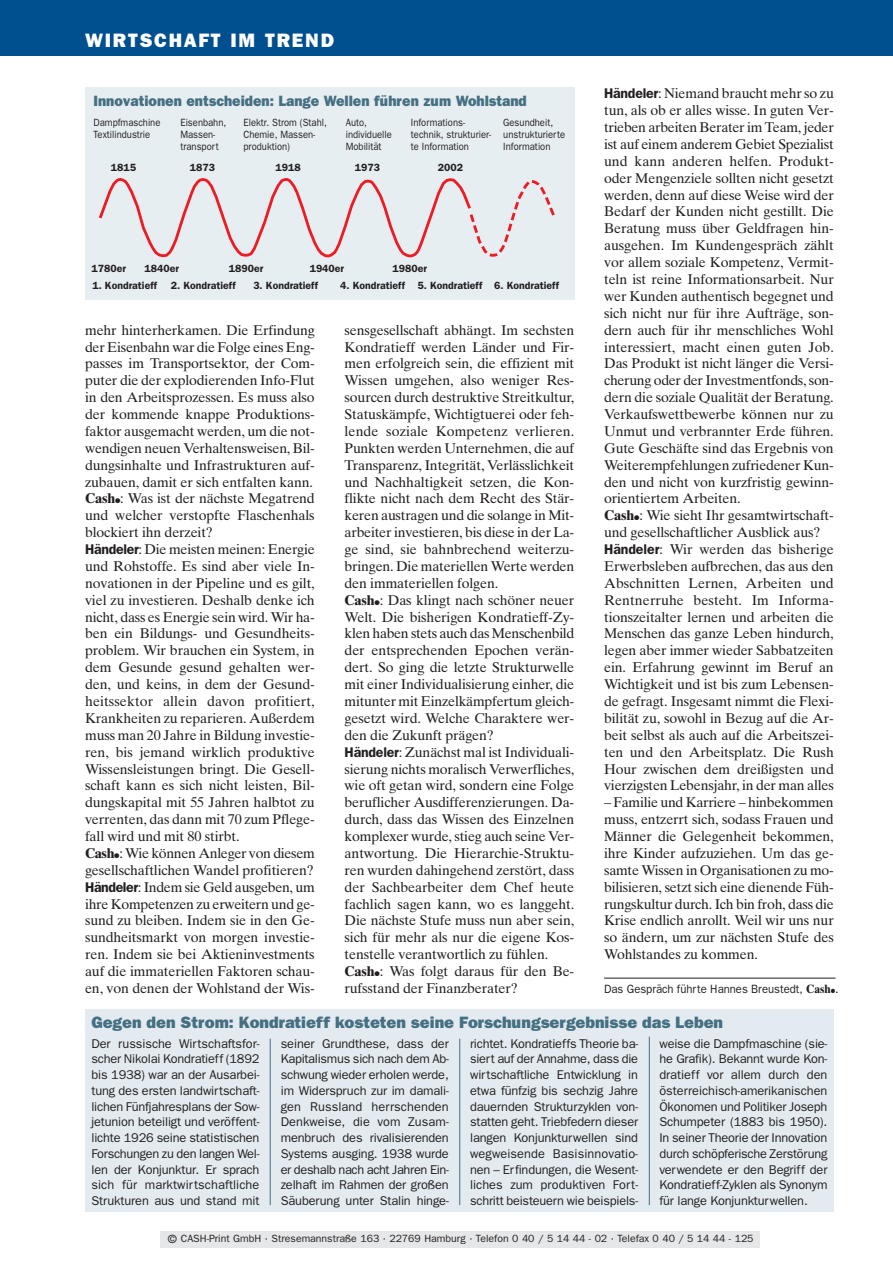
<style>
.page{position:relative;width:893px;height:1262px;background:#fff}
.page>*{position:absolute;margin:0;border:0;box-sizing:border-box;transform-origin:0 0}
.t1{font:800 19.5px "Franklin Gothic";letter-spacing:.09em;color:#fff}
.t2{font:800 16.5px "Franklin Gothic";color:#456f82}
.t3{font:800 15px "Franklin Gothic";color:#456f82;scale:.94 1}
.t4{font:14.1px/16.8px "Times Ten";letter-spacing:-.01em;color:#231f20}
.t5{font:12.75px/15.8px "Franklin Gothic";letter-spacing:-.01em;color:#231f20;text-align:justify}
.t6{font:12px "Franklin Gothic";color:#231f20;scale:.94 1}
.t7{font:10.5px/12px "Franklin Gothic";color:#231f20;scale:.9 1}
.t8{font:600 10.5px "Franklin Gothic";color:#231f20}
.t9{font:10.5px "Franklin Gothic";color:#231f20}
.s1{font-weight:700}
.s2{font-family:"Franklin Gothic";font-weight:600}
.s3{font-family:"Times Ten";font-weight:700}
.s4{font-size:12px}
</style>
<div class="page">
<div style="left:0;top:0;width:892px;height:55px;background:#00508f"></div>
<div style="left:85px;top:1009px;width:748px;height:203px;background:#e3ebf0"></div>
<hr style="left:270px;top:1038px;width:1px;height:167px;background:#456f82">
<hr style="left:459px;top:1038px;width:1px;height:167px;background:#456f82">
<hr style="left:649px;top:1036px;width:1px;height:169px;background:#456f82">
<hr style="left:604px;top:977px;width:231px;height:1px;background:#231f20">
<div style="left:85px;top:87px;width:489px;height:213px;background:#e7eef2"></div>
<svg style="left:99px;top:178px;width:456px;height:80px"></svg>
<div style="left:160px;top:1231px;width:599px;height:16px;background:#e6e7e8"></div>
<h1 class="t1" style="left:85px;top:34px;width:250px">WIRTSCHAFT IM TREND</h1>
<p class="t3" style="left:94px;top:96px;width:462px">Innovationen entscheiden: Lange Wellen führen zum Wohlstand</p>
<p class="t7" style="left:94px;top:117px;width:76px">Dampfmaschine<br>Textilindustrie</p>
<p class="t7" style="left:411px;top:117px;width:91px">Informations&shy;technik, strukturier&shy;te Information</p>
<p class="t7" style="left:180px;top:117px;width:53px">Eisenbahn,<br>Massen&shy;transport</p>
<p class="t7" style="left:243px;top:117px;width:94px">Elektr. Strom (Stahl,<br>Chemie, Massen&shy;produktion)</p>
<p class="t7" style="left:346px;top:117px;width:53px">Auto, individuelle<br>Mobilität</p>
<p class="t7" style="left:503px;top:117px;width:70px">Gesundheit, unstrukturierte<br>Information</p>
<p class="t8" style="left:111px;top:163px;width:27px">1815</p>
<p class="t8" style="left:190px;top:163px;width:27px">1873</p>
<p class="t8" style="left:276px;top:163px;width:27px">1918</p>
<p class="t8" style="left:355px;top:163px;width:27px">1973</p>
<p class="t8" style="left:438px;top:163px;width:27px">2002</p>
<p class="t8" style="left:91px;top:265px;width:36px">1780er</p>
<p class="t8" style="left:144px;top:265px;width:36px">1840er</p>
<p class="t8" style="left:229px;top:265px;width:36px">1890er</p>
<p class="t8" style="left:310px;top:265px;width:36px">1940er</p>
<p class="t8" style="left:392px;top:265px;width:36px">1980er</p>
<p class="t8" style="left:92px;top:282px;width:66px">1. Kondratieff</p>
<p class="t8" style="left:171px;top:282px;width:66px">2. Kondratieff</p>
<p class="t8" style="left:253px;top:282px;width:66px">3. Kondratieff</p>
<p class="t8" style="left:340px;top:282px;width:220px">4. Kondratieff 5. Kondratieff 6. Kondratieff</p>
<p class="t4" style="left:85px;top:323px;width:231px">mehr hinterherkamen. Die Erfindung der Eisenbahn war die Folge eines Eng&shy;passes im Transportsektor, der Com&shy;puter die der explodierenden Info-Flut in den Arbeitsprozessen. Es muss also der kommende knappe Produktions&shy;faktor ausgemacht werden, um die not&shy;wendigen neuen Verhaltensweisen, Bil&shy;dungsinhalte und Infrastrukturen auf&shy;zubauen, damit er sich entfalten kann.<br><span class="s1">Cash</span>●: Was ist der nächste Megatrend und welcher verstopfte Flaschenhals blockiert ihn derzeit?<br><span class="s2">Händeler</span>: Die meisten meinen: Energie und Rohstoffe. Es sind aber viele In&shy;novationen in der Pipeline und es gilt, viel zu investieren. Deshalb denke ich nicht, dass es Energie sein wird. Wir ha&shy;ben ein Bildungs- und Gesundheits&shy;problem. Wir brauchen ein System, in dem Gesunde gesund gehalten wer&shy;den, und keins, in dem der Gesund&shy;heitssektor allein davon profitiert, Krankheiten zu reparieren. Außerdem muss man 20 Jahre in Bildung investie&shy;ren, bis jemand wirklich produktive Wissensleistungen bringt. Die Gesell&shy;schaft kann es sich nicht leisten, Bil&shy;dungskapital mit 55 Jahren halbtot zu verrenten, das dann mit 70 zum Pflege&shy;fall wird und mit 80 stirbt.<br><span class="s1">Cash</span>●: Wie können Anleger von diesem gesellschaftlichen Wandel profitieren?<br><span class="s2">Händeler</span>: Indem sie Geld ausgeben, um ihre Kompetenzen zu erweitern und ge&shy;sund zu bleiben. Indem sie in den Ge&shy;sundheitsmarkt von morgen investie&shy;ren. Indem sie bei Aktieninvestments auf die immateriellen Faktoren schau&shy;en, von denen der Wohlstand der Wis-</p>
<p class="t4" style="left:344px;top:323px;width:231px">sensgesellschaft abhängt. Im sechsten Kondratieff werden Länder und Fir&shy;men erfolgreich sein, die effizient mit Wissen umgehen, also weniger Res&shy;sourcen durch destruktive Streitkultur, Statuskämpfe, Wichtigtuerei oder feh&shy;lende soziale Kompetenz verlieren.<br>Punkten werden Unternehmen, die auf Transparenz, Integrität, Verlässlichkeit und Nachhaltigkeit setzen, die Kon&shy;flikte nicht nach dem Recht des Stär&shy;keren austragen und die solange in Mit&shy;arbeiter investieren, bis diese in der La&shy;ge sind, sie bahnbrechend weiterzu&shy;bringen. Die materiellen Werte werden den immateriellen folgen.<br><span class="s1">Cash</span>●: Das klingt nach schöner neuer Welt. Die bisherigen Kondratieff-Zy&shy;klen haben stets auch das Menschenbild der entsprechenden Epochen verän&shy;dert. So ging die letzte Strukturwelle mit einer Individualisierung einher, die mitunter mit Einzelkämpfertum gleich&shy;gesetzt wird. Welche Charaktere wer&shy;den die Zukunft prägen?<br><span class="s2">Händeler</span>: Zunächst mal ist Individuali&shy;sierung nichts moralisch Verwerfliches, wie oft getan wird, sondern eine Folge beruflicher Ausdifferenzierungen. Da&shy;durch, dass das Wissen des Einzelnen komplexer wurde, stieg auch seine Ver&shy;antwortung. Die Hierarchie-Struktu&shy;ren wurden dahingehend zerstört, dass der Sachbearbeiter dem Chef heute fachlich sagen kann, wo es langgeht.<br>Die nächste Stufe muss nun aber sein, sich für mehr als nur die eigene Kos&shy;tenstelle verantwortlich zu fühlen.<br><span class="s1">Cash</span>●: Was folgt daraus für den Be&shy;rufsstand der Finanzberater?</p>
<p class="t4" style="left:604px;top:86px;width:231px"><span class="s2">Händeler</span>: Niemand braucht mehr so zu tun, als ob er alles wisse. In guten Ver&shy;trieben arbeiten Berater im Team, jeder ist auf einem anderem Gebiet Spezialist und kann anderen helfen. Produkt&shy;oder Mengenziele sollten nicht gesetzt werden, denn auf diese Weise wird der Bedarf der Kunden nicht gestillt. Die Beratung muss über Geldfragen hin&shy;ausgehen. Im Kundengespräch zählt vor allem soziale Kompetenz, Vermit&shy;teln ist reine Informationsarbeit. Nur wer Kunden authentisch begegnet und sich nicht nur für ihre Aufträge, son&shy;dern auch für ihr menschliches Wohl interessiert, macht einen guten Job.<br>Das Produkt ist nicht länger die Versi&shy;cherung oder der Investmentfonds, son&shy;dern die soziale Qualität der Beratung.<br>Verkaufswettbewerbe können nur zu Unmut und verbrannter Erde führen.<br>Gute Geschäfte sind das Ergebnis von Weiterempfehlungen zufriedener Kun&shy;den und nicht von kurzfristig gewinn&shy;orientiertem Arbeiten.<br><span class="s1">Cash</span>●: Wie sieht Ihr gesamtwirtschaft&shy;und gesellschaftlicher Ausblick aus?<br><span class="s2">Händeler</span>: Wir werden das bisherige Erwerbsleben aufbrechen, das aus den Abschnitten Lernen, Arbeiten und Rentnerruhe besteht. Im Informa&shy;tionszeitalter lernen und arbeiten die Menschen das ganze Leben hindurch, legen aber immer wieder Sabbatzeiten ein. Erfahrung gewinnt im Beruf an Wichtigkeit und ist bis zum Lebensen&shy;de gefragt. Insgesamt nimmt die Flexi&shy;bilität zu, sowohl in Bezug auf die Ar&shy;beit selbst als auch auf die Arbeitszei&shy;ten und den Arbeitsplatz. Die Rush Hour zwischen dem dreißigsten und vierzigsten Lebensjahr, in der man alles</p>
<p class="t4" style="left:604px;top:795px;width:231px;text-align:justify">– Familie und Karriere – hinbekommen muss, entzerrt sich, sodass Frauen und Männer die Gelegenheit bekommen, ihre Kinder aufzuziehen. Um das ge&shy;samte Wissen in Organisationen zu mo&shy;bilisieren, setzt sich eine dienende Füh&shy;rungskultur durch. Ich bin froh, dass die Krise endlich anrollt. Weil wir uns nur so ändern, um zur nächsten Stufe des Wohlstandes zu kommen.</p>
<p class="t6" style="left:604px;top:984px;width:251px">Das Gespräch führte Hannes Breustedt, <span class="s3">Cash</span>●.</p>
<p class="t2" style="left:91px;top:1017px;width:633px">Gegen den Strom: Kondratieff kosteten seine Forschungsergebnisse das Leben</p>
<p class="t5" style="left:91px;top:1036px;width:169px">Der russische Wirtschaftsfor&shy;scher Nikolai Kondratieff (1892 bis 1938) war an der Ausarbei&shy;tung des ersten landwirtschaft&shy;lichen Fünfjahresplans der Sow&shy;jetunion beteiligt und veröffent&shy;lichte 1926 seine statistischen Forschungen zu den langen Wel&shy;len der Konjunktur. Er sprach sich für marktwirtschaftliche Strukturen aus und stand mit</p>
<p class="t5" style="left:281px;top:1036px;width:169px">seiner Grundthese, dass der Kapitalismus sich nach dem Ab&shy;schwung wieder erholen werde, im Widerspruch zur im damali&shy;gen Russland herrschenden Denkweise, die vom Zusam&shy;menbruch des rivalisierenden Systems ausging. 1938 wurde er deshalb nach acht Jahren Ein&shy;zelhaft im Rahmen der großen Säuberung unter Stalin hinge-</p>
<p class="t5" style="left:470px;top:1036px;width:169px">richtet. Kondratieffs Theorie ba&shy;siert auf der Annahme, dass die wirtschaftliche Entwicklung in etwa fünfzig bis sechzig Jahre dauernden Strukturzyklen von&shy;statten geht. Triebfedern dieser langen Konjunkturwellen sind wegweisende Basisinnovatio&shy;nen – Erfindungen, die Wesent&shy;liches zum produktiven Fort&shy;schritt beisteuern wie beispiels-</p>
<p class="t5" style="left:659px;top:1036px;width:169px">weise die Dampfmaschine (sie&shy;he Grafik). Bekannt wurde Kon&shy;dratieff vor allem durch den österreichisch-amerikanischen Ökonomen und Politiker Joseph Schumpeter (1883 bis 1950).<br>In seiner Theorie der Innovation durch schöpferische Zerstörung verwendete er den Begriff der Kondratieff-Zyklen als Synonym für lange Konjunkturwellen.</p>
<p class="t9" style="left:168px;top:1234px;width:587px"><span class="s4">©</span> CASH-Print GmbH · Stresemannstraße 163 · 22769 Hamburg · Telefon 0 40 / 5 14 44 - 02 · Telefax 0 40 / 5 14 44 - 125</p>
</div>
